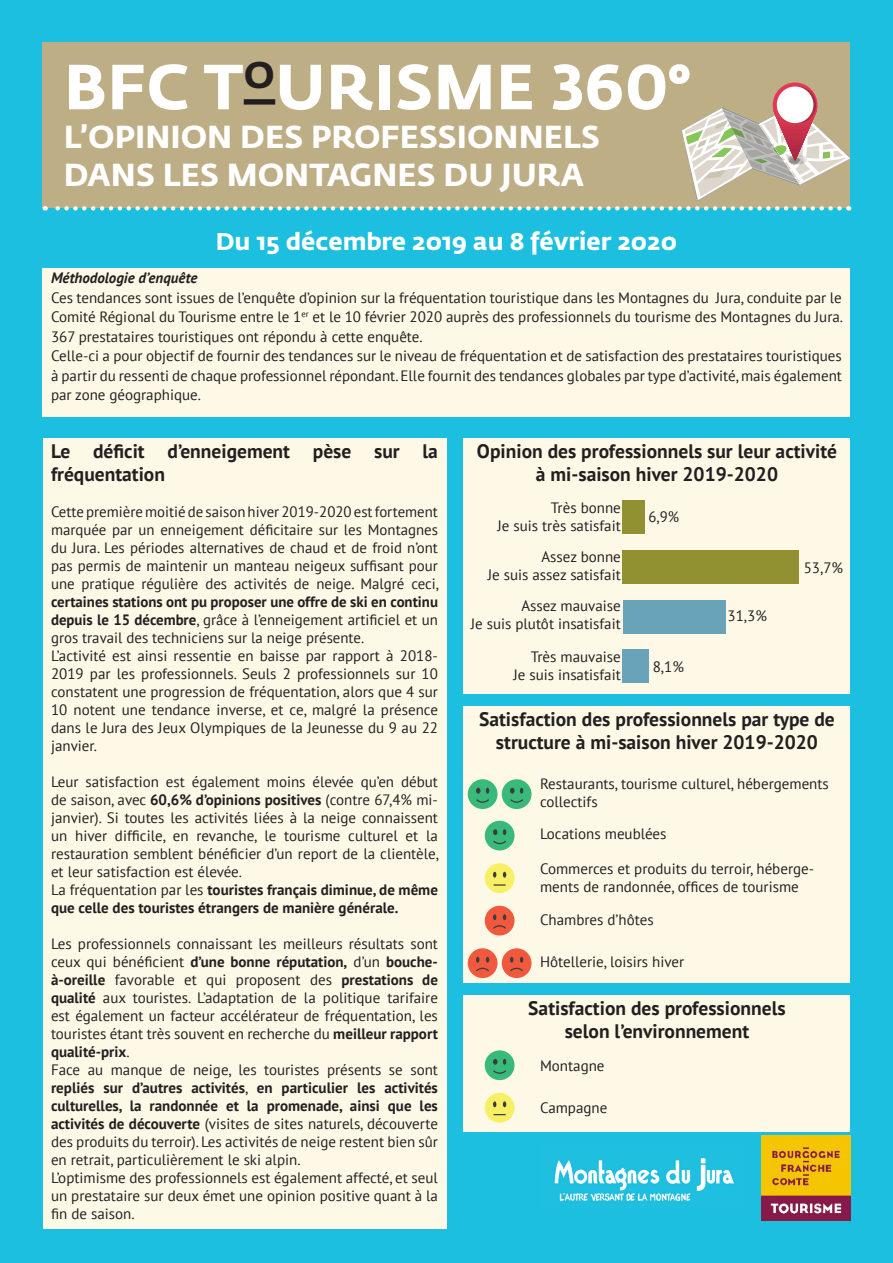
<style>
.page{position:relative;width:893px;height:1263px;background:#1cbfdf}
.page>*{position:absolute;margin:0;border:0;box-sizing:border-box;transform-origin:0 0}
.t1{font:700 63px "Fedra Sans Std";letter-spacing:.01em;color:#fff}
.t2{font:700 31.5px "Fedra Sans Std";color:#fff}
.t3{font:700 24px "Fedra Sans Std";color:#fff}
.t4{font:700 19.5px/23.4px "PT Sans";color:#231f20}
.t5{font:15px/18px "PT Sans";color:#231f20;text-align:justify}
.t6{font:700 15px/18px "PT Sans";color:#231f20}
.t7{font:italic 700 15px "PT Sans";color:#231f20}
.s1{font-weight:700}
.s2{font-weight:400}
</style>
<div class="page">
<img style="left:761px;top:1135px;width:89px;height:85px">
<img style="left:554px;top:1158px;width:180px;height:44px">
<div style="left:43px;top:268px;width:807px;height:149px;background:#fef9e7"></div>
<div style="left:43px;top:438px;width:403px;height:791px;background:#fef9e7"></div>
<div style="left:463px;top:438px;width:387px;height:255px;background:#fef9e7"></div>
<div style="left:463px;top:706px;width:387px;height:276px;background:#fef9e7"></div>
<div style="left:468px;top:779px;width:29px;height:30px;background:#39b97a;border-radius:50%"></div>
<svg style="left:476px;top:788px;width:13px;height:15px"></svg>
<div style="left:502px;top:779px;width:29px;height:30px;background:#39b97a;border-radius:50%"></div>
<svg style="left:510px;top:788px;width:13px;height:15px"></svg>
<div style="left:485px;top:821px;width:29px;height:29px;background:#39b97a;border-radius:50%"></div>
<svg style="left:493px;top:829px;width:4px;height:6px"></svg>
<svg style="left:503px;top:829px;width:3px;height:6px"></svg>
<svg style="left:493px;top:841px;width:13px;height:3px"></svg>
<div style="left:468px;top:948px;width:29px;height:30px;background:#f0593e;border-radius:50%"></div>
<svg style="left:476px;top:957px;width:13px;height:14px"></svg>
<div style="left:463px;top:995px;width:387px;height:136px;background:#fef9e7"></div>
<div style="left:485px;top:1050px;width:29px;height:30px;background:#39b97a;border-radius:50%"></div>
<svg style="left:493px;top:1059px;width:13px;height:15px"></svg>
<div style="left:43px;top:43px;width:807px;height:165px;background:#beae85"></div>
<svg style="left:45px;top:82px;width:806px;height:129px"></svg>
<div style="left:623px;top:650px;width:26px;height:33px;background:#68a3b9"></div>
<div style="left:623px;top:600px;width:103px;height:33px;background:#68a3b9"></div>
<div style="left:623px;top:550px;width:176px;height:33px;background:#919131"></div>
<div style="left:623px;top:501px;width:22px;height:33px;background:#919131"></div>
<div style="left:502px;top:948px;width:29px;height:30px;background:#f0593e;border-radius:50%"></div>
<svg style="left:510px;top:957px;width:13px;height:14px"></svg>
<div style="left:485px;top:906px;width:29px;height:29px;background:#f0593e;border-radius:50%"></div>
<svg style="left:493px;top:914px;width:13px;height:15px"></svg>
<div style="left:485px;top:863px;width:29px;height:30px;background:#f8f064;border-radius:50%"></div>
<svg style="left:493px;top:872px;width:3px;height:6px"></svg>
<svg style="left:503px;top:872px;width:3px;height:6px"></svg>
<svg style="left:493px;top:884px;width:13px;height:2px"></svg>
<div style="left:485px;top:1093px;width:29px;height:30px;background:#f8f064;border-radius:50%"></div>
<svg style="left:493px;top:1101px;width:3px;height:6px"></svg>
<svg style="left:503px;top:1101px;width:3px;height:6px"></svg>
<svg style="left:493px;top:1114px;width:13px;height:1px"></svg>
<p class="t1" style="left:64px;top:48px;width:628px">BFC T<sup>O</sup>URISME 360°</p>
<p class="t2" style="left:64px;top:117px;width:538px">L’OPINION DES PROFESSIONNELS</p>
<p class="t2" style="left:64px;top:155px;width:522px">DANS LES MONTAGNES DU JURA</p>
<p class="t3" style="left:216px;top:226px;width:463px">Du 15 décembre 2019 au 8 février 2020</p>
<p class="t7" style="left:51px;top:268px;width:148px">Méthodologie d’enquête</p>
<p class="t5" style="left:51px;top:287px;width:794px;line-height:19.5px">Ces tendances sont issues de l’enquête d’opinion sur la fréquentation touristique dans les Montagnes du Jura, conduite par le<br>Comité Régional du Tourisme entre le 1<sup>er</sup> et le 10 février 2020 auprès des professionnels du tourisme des Montagnes du Jura.</p>
<p class="t5" style="left:51px;top:327px;width:373px">367 prestataires touristiques ont répondu à cette enquête.</p>
<p class="t5" style="left:51px;top:346px;width:792px;line-height:19.5px">Celle-ci a pour objectif de fournir des tendances sur le niveau de fréquentation et de satisfaction des prestataires touristiques à partir du ressenti de chaque professionnel répondant. Elle fournit des tendances globales par type d’activité, mais également par zone géographique.</p>
<p class="t4" style="left:51px;top:439px;width:388px">Le déficit d’enneigement pèse sur la fréquentation</p>
<p class="t5" style="left:51px;top:503px;width:390px">Cette première moitié de saison hiver 2019-2020 est fortement marquée par un enneigement déficitaire sur les Montagnes du Jura. Les périodes alternatives de chaud et de froid n’ont pas permis de maintenir un manteau neigeux suffisant pour une pratique régulière des activités de neige. Malgré ceci, <span class="s1">certaines stations ont pu proposer une offre de ski en continu depuis le 15 décembre</span>, grâce à l’enneigement artificiel et un gros travail des techniciens sur la neige présente.</p>
<p class="t5" style="left:51px;top:647px;width:388px">L’activité est ainsi ressentie en baisse par rapport à 2018- 2019 par les professionnels. Seuls 2 professionnels sur 10 constatent une progression de fréquentation, alors que 4 sur 10 notent une tendance inverse, et ce, malgré la présence dans le Jura des Jeux Olympiques de la Jeunesse du 9 au 22 janvier.</p>
<p class="t5" style="left:51px;top:773px;width:390px">Leur satisfaction est également moins élevée qu’en début de saison, avec <span class="s1">60,6% d’opinions positives</span> (contre 67,4% mi&shy;janvier). Si toutes les activités liées à la neige connaissent un hiver difficile, en revanche, le tourisme culturel et la restauration semblent bénéficier d’un report de la clientèle, et leur satisfaction est élevée.</p>
<p class="t6" style="left:51px;top:881px;width:388px"><span class="s2">La fréquentation par les</span> touristes français diminue, de même que celle des touristes étrangers de manière générale.</p>
<p class="t5" style="left:51px;top:935px;width:388px">Les professionnels connaissant les meilleurs résultats sont ceux qui bénéficient <span class="s1">d’une bonne réputation,</span> d’un <span class="s1">bouche&shy;à-oreille</span> favorable et qui proposent des <span class="s1">prestations de qualité</span> aux touristes. L’adaptation de la politique tarifaire est également un facteur accélérateur de fréquentation, les touristes étant très souvent en recherche du <span class="s1">meilleur rapport qualité-prix</span>.</p>
<p class="t5" style="left:51px;top:1061px;width:388px">Face au manque de neige, les touristes présents se sont <span class="s1">repliés sur d’autres activités</span>, <span class="s1">en particulier les activités culturelles, la randonnée et la promenade, ainsi que les activités de découverte</span> (visites de sites naturels, découverte des produits du terroir). Les activités de neige restent bien sûr en retrait, particulièrement le ski alpin.</p>
<p class="t5" style="left:51px;top:1169px;width:388px">L’optimisme des professionnels est également affecté, et seul un prestataire sur deux émet une opinion positive quant à la fin de saison.</p>
<p class="t4" style="left:477px;top:439px;width:361px">Opinion des professionnels sur leur activité</p>
<p class="t4" style="left:536px;top:462px;width:244px">à mi-saison hiver 2019-2020</p>
<p class="t5" style="left:551px;top:498px;width:71px">Très bonne</p>
<p class="t5" style="left:497px;top:516px;width:125px">Je suis très satisfait</p>
<p class="t5" style="left:541px;top:547px;width:81px">Assez bonne</p>
<p class="t5" style="left:488px;top:565px;width:135px">Je suis assez satisfait</p>
<p class="t5" style="left:521px;top:596px;width:101px">Assez mauvaise</p>
<p class="t5" style="left:471px;top:614px;width:152px">Je suis plutôt insatisfait</p>
<p class="t5" style="left:531px;top:647px;width:92px">Très mauvaise</p>
<p class="t5" style="left:513px;top:665px;width:109px">Je suis insatisfait</p>
<p class="t5" style="left:648px;top:508px;width:32px">6,9%</p>
<p class="t5" style="left:804px;top:559px;width:41px">53,7%</p>
<p class="t5" style="left:728px;top:607px;width:41px">31,3%</p>
<p class="t5" style="left:653px;top:657px;width:33px">8,1%</p>
<p class="t4" style="left:479px;top:707px;width:357px;text-align:center">Satisfaction des professionnels par type de structure à mi-saison hiver 2019-2020</p>
<p class="t5" style="left:540px;top:775px;width:290px">Restaurants, tourisme culturel, hébergements collectifs</p>
<p class="t5" style="left:540px;top:824px;width:128px">Locations meublées</p>
<p class="t5" style="left:540px;top:860px;width:276px">Commerces et produits du terroir, héberge&shy;ments de randonnée, offices de tourisme</p>
<p class="t5" style="left:540px;top:911px;width:115px">Chambres d’hôtes</p>
<p class="t5" style="left:540px;top:952px;width:146px">Hôtellerie, loisirs hiver</p>
<p class="t4" style="left:528px;top:996px;width:259px">Satisfaction des professionnels</p>
<p class="t4" style="left:565px;top:1019px;width:186px">selon l’environnement</p>
<p class="t5" style="left:540px;top:1056px;width:66px">Montagne</p>
<p class="t5" style="left:540px;top:1099px;width:69px">Campagne</p>
</div>
